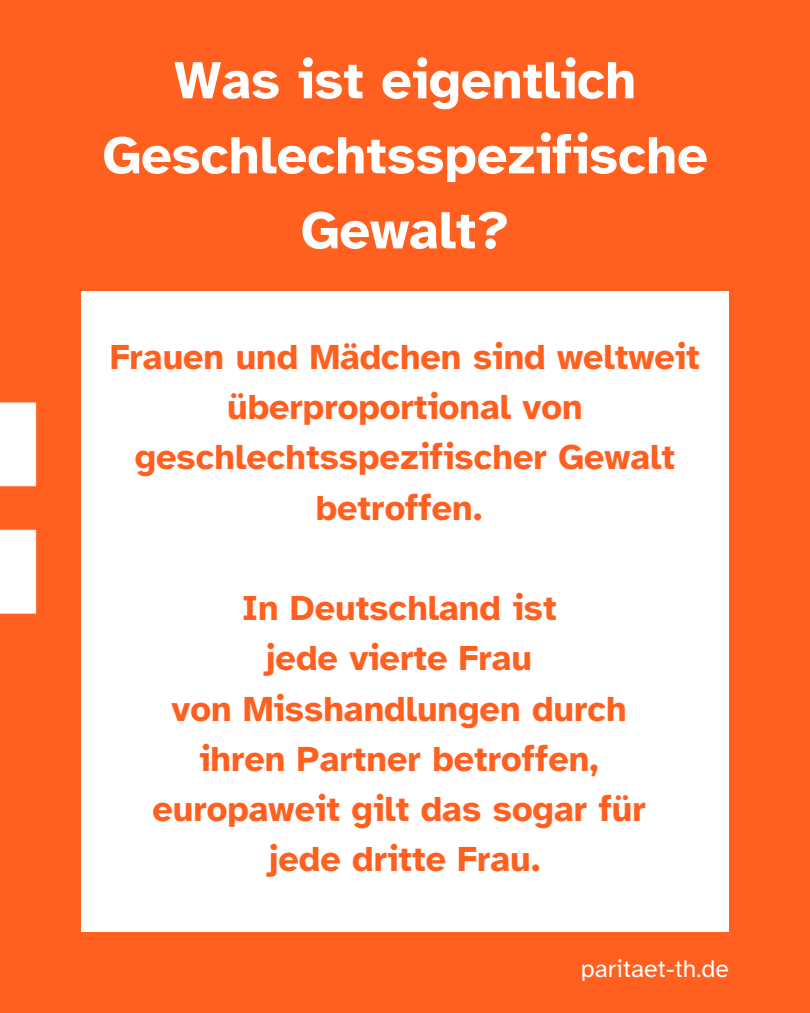
<style>
.page{position:relative;width:810px;height:1013px;background:#fff}
.page>*{position:absolute;margin:0;border:0;box-sizing:border-box;transform-origin:0 0}
.t1{font:700 54.1px/75px "Atkinson Hyperlegible";color:#fff;text-align:center}
.t2{font:700 36px/50.2px "Atkinson Hyperlegible";color:#ff5f1f;text-align:center}
.t3{font:24.8px "Atkinson Hyperlegible";color:#fff}
</style>
<div class="page">
<div style="left:0;top:0;width:810px;height:1012px;background:#ff5f1f"></div>
<img style="left:0;top:402px;width:37px;height:212px">
<div style="left:81px;top:291px;width:648px;height:641px;background:#fff"></div>
<p class="t1" style="left:102px;top:46px;width:607px">Was ist eigentlich<br>Geschlechtsspezifische<br>Gewalt?</p>
<h1 class="t2" style="left:110px;top:334px;width:591px">Frauen und Mädchen sind weltweit überproportional von geschlechtsspezifischer Gewalt betroffen.</h1>
<h2 class="t2" style="left:153px;top:585px;width:495px">In Deutschland ist<br>jede vierte Frau<br>von Misshandlungen durch ihren Partner betroffen, europaweit gilt das sogar für jede dritte Frau.</h2>
<h2 class="t3" style="left:581px;top:957px;width:150px">paritaet-th.de</h2>
</div>
